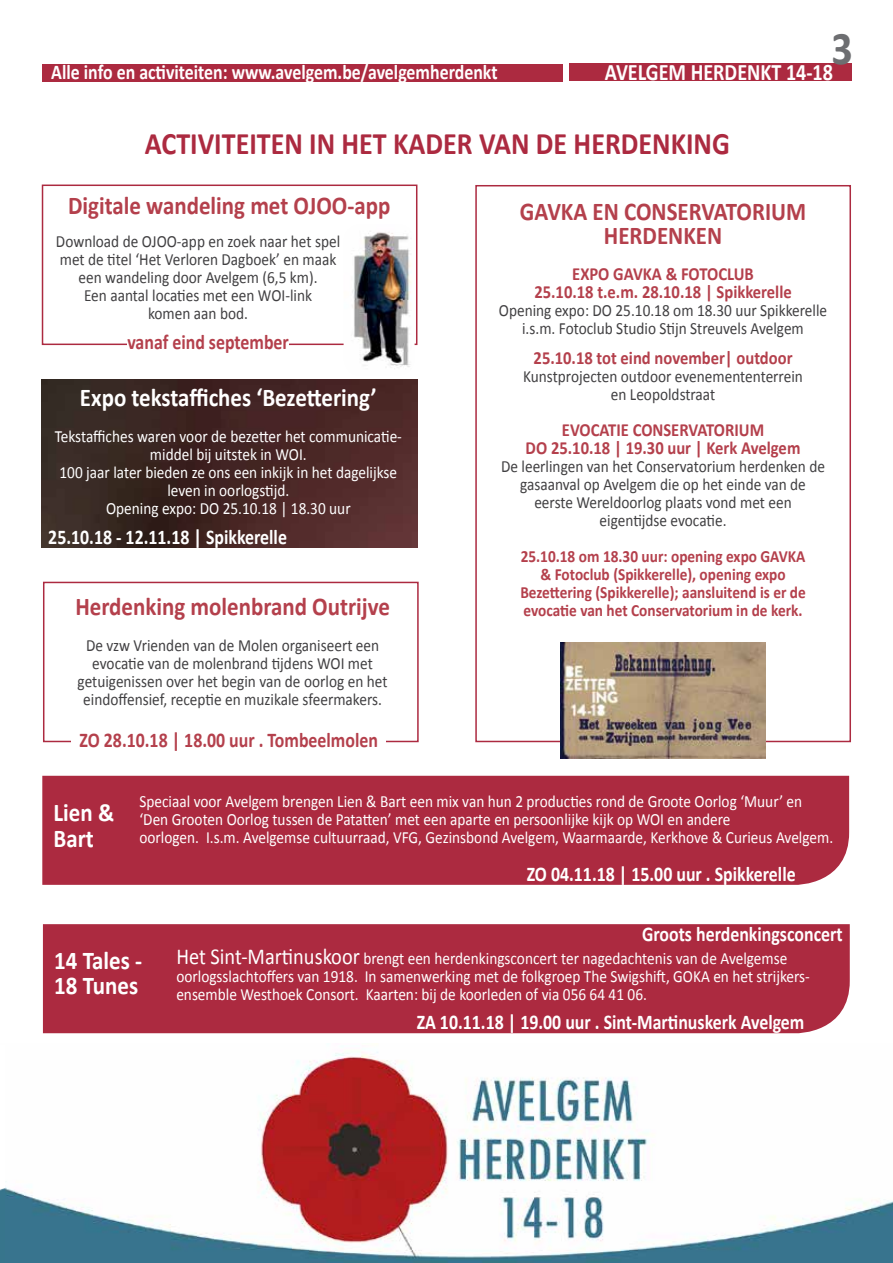
<style>
.page{position:relative;width:893px;height:1263px;background:#fff}
.page>*{position:absolute;margin:0;border:0;box-sizing:border-box;transform-origin:0 0}
.t1{font:700 31.35px "Calibri";color:#ac2a40;scale:.89 1}
.t2{font:700 25.65px/24px "Calibri";color:#b4404c;text-align:center;scale:.89 1}
.t3{font:700 25.65px/25.5px "Calibri";color:#fff;scale:.89 1}
.t4{font:700 23.7px "Calibri";color:#fff;scale:.85 1}
.t5{font:700 21px "Calibri";color:#fff;scale:.85 1}
.t6{font:700 21px "Calibri";color:#b4404c;scale:.85 1}
.t7{font:700 18.6px/18px "Calibri";color:#b4404c;text-align:center;scale:.89 1}
.t8{font:17.1px/18px "Calibri";color:#fff;scale:.89 1}
.t9{font:17.1px/18px "Calibri";color:#414042;text-align:center;scale:.89 1}
.t10{font:700 17.1px/18px "Calibri";color:#b4404c;text-align:center;scale:.89 1}
.s1{font-size:22.8px}
</style>
<div class="page">
<img style="left:42px;top:379px;width:375px;height:168px">
<div style="left:569px;top:64px;width:283px;height:17px;background:#ac2a40"></div>
<img style="left:4px;top:1052px;width:889px;height:211px">
<div style="left:43px;top:64px;width:520px;height:17px;background:#ac2a40"></div>
<div style="left:42px;top:185px;width:375px;height:160px;border:2px solid #ac2a40"></div>
<img style="left:344px;top:224px;width:71px;height:145px">
<div style="left:43px;top:924px;width:807px;height:109px;background:#ac2a40"></div>
<div style="left:127px;top:333px;width:162px;height:19px;background:#fff"></div>
<div style="left:475px;top:185px;width:376px;height:557px;border:2px solid #ac2a40"></div>
<img style="left:560px;top:643px;width:206px;height:115px">
<div style="left:43px;top:582px;width:376px;height:160px;border:2px solid #ac2a40"></div>
<div style="left:72px;top:731px;width:314px;height:20px;background:#fff"></div>
<div style="left:42px;top:776px;width:807px;height:109px;background:#ac2a40"></div>
<img style="left:0;top:1188px;width:4px;height:75px">
<p class="t5" style="left:51px;top:59px;width:527px">Alle info en activiteiten: www.avelgem.be/avelgemherdenkt</p>
<h3 class="t4" style="left:605px;top:57px;width:293px">AVELGEM HERDENKT 14-18<sup>3</sup></h3>
<h1 class="t1" style="left:145px;top:124px;width:659px">ACTIVITEITEN IN HET KADER VAN DE HERDENKING</h1>
<h2 class="t2" style="left:68px;top:193px;width:364px">Digitale wandeling met OJOO-app</h2>
<p class="t9" style="left:56px;top:232px;width:321px">Download de OJOO-app en zoek naar het spel met de titel ‘Het Verloren Dagboek’ en maak een wandeling door Avelgem (6,5 km).<br>Een aantal locaties met een WOI-link<br>komen aan bod.</p>
<p class="t6" style="left:127px;top:328px;width:192px">vanaf eind september</p>
<h2 class="t3" style="left:80px;top:384px;width:335px">Expo tekstaffiches ‘Bezettering’</h2>
<p class="t8" style="left:55px;top:427px;width:392px;text-align:center">Tekstaffiches waren voor de bezetter het communicatie&shy;middel bij uitstek in WOI.<br>100 jaar later bieden ze ons een inkijk in het dagelijkse leven in oorlogstijd.<br>Opening expo: DO 25.10.18 | 18.30 uur</p>
<p class="t5" style="left:48px;top:524px;width:282px">25.10.18 - 12.11.18 | Spikkerelle</p>
<h2 class="t2" style="left:75px;top:595px;width:355px">Herdenking molenbrand Outrijve</h2>
<p class="t9" style="left:78px;top:637px;width:350px">De vzw Vrienden van de Molen organiseert een evocatie van de molenbrand tijdens WOI met getuigenissen over het begin van de oorlog en het eindoffensief, receptie en muzikale sfeermakers.</p>
<p class="t6" style="left:80px;top:726px;width:353px">ZO 28.10.18 | 18.00 uur . Tombeelmolen</p>
<h2 class="t2" style="left:520px;top:199px;width:323px">GAVKA EN CONSERVATORIUM<br>HERDENKEN</h2>
<p class="t7" style="left:534px;top:264px;width:291px">EXPO GAVKA &amp; FOTOCLUB<br>25.10.18 t.e.m. 28.10.18 | Spikkerelle</p>
<p class="t9" style="left:499px;top:301px;width:370px">Opening expo: DO 25.10.18 om 18.30 uur Spikkerelle i.s.m. Fotoclub Studio Stijn Streuvels Avelgem</p>
<p class="t7" style="left:534px;top:348px;width:292px">25.10.18 tot eind november| outdoor</p>
<p class="t9" style="left:523px;top:367px;width:316px">Kunstprojecten outdoor evenemententerrein en Leopoldstraat</p>
<p class="t7" style="left:526px;top:420px;width:310px">EVOCATIE CONSERVATORIUM<br>DO 25.10.18 | 19.30 uur | Kerk Avelgem</p>
<p class="t9" style="left:501px;top:457px;width:365px">De leerlingen van het Conservatorium herdenken de gasaanval op Avelgem die op het einde van de eerste Wereldoorlog plaats vond met een eigentijdse evocatie.</p>
<p class="t10" style="left:520px;top:547px;width:322px">25.10.18 om 18.30 uur: opening expo GAVKA &amp; Fotoclub (Spikkerelle), opening expo Bezettering (Spikkerelle); aansluitend is er de evocatie van het Conservatorium in de kerk.</p>
<h2 class="t3" style="left:54px;top:800px;width:70px">Lien &amp;<br>Bart</h2>
<p class="t8" style="left:139px;top:792px;width:781px">Speciaal voor Avelgem brengen Lien &amp; Bart een mix van hun 2 producties rond de Groote Oorlog ‘Muur’ en ‘Den Grooten Oorlog tussen de Patatten’ met een aparte en persoonlijke kijk op WOI en andere<br>oorlogen. I.s.m. Avelgemse cultuurraad, VFG, Gezinsbond Avelgem, Waarmaarde, Kerkhove &amp; Curieus Avelgem.</p>
<p class="t5" style="left:527px;top:861px;width:318px">ZO 04.11.18 | 15.00 uur . Spikkerelle</p>
<p class="t5" style="left:642px;top:921px;width:237px">Groots herdenkingsconcert</p>
<h2 class="t3" style="left:54px;top:947px;width:100px">14 Tales -<br>18 Tunes</h2>
<p class="t8" style="left:176px;top:950px;width:713px"><span class="s1">Het Sint-Martinuskoor</span> brengt een herdenkingsconcert ter nagedachtenis van de Avelgemse oorlogsslachtoffers van 1918. In samenwerking met de folkgroep The Swigshift, GOKA en het strijkers&shy;ensemble Westhoek Consort. Kaarten: bij de koorleden of via 056 64 41 06.</p>
<p class="t5" style="left:417px;top:1008px;width:458px">ZA 10.11.18 | 19.00 uur . Sint-Martinuskerk Avelgem</p>
</div>
